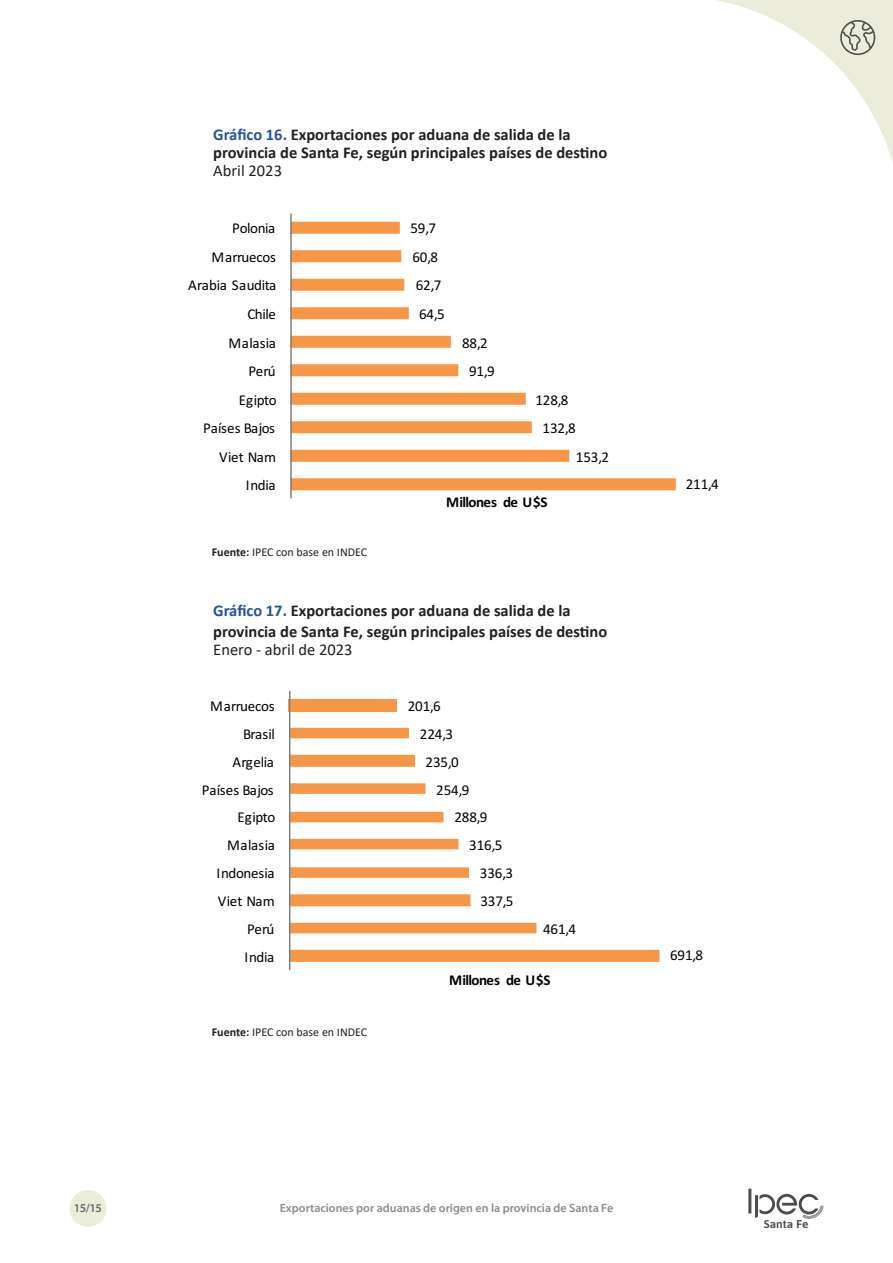
<style>
.page{position:relative;width:893px;height:1263px;background:#fff}
.page>*{position:absolute;margin:0;border:0;box-sizing:border-box;transform-origin:0 0}
.Cuadros{font:700 16.5px "Calibri";color:#231f20}
.Cuadros-2{font:16.5px "Calibri";color:#231f20}
.t1{font:15px "Calibri";letter-spacing:-.005em;color:#000}
.t2{font:15px "Calibri";letter-spacing:-.025em;color:#000}
.t3{font:700 15px "Calibri";letter-spacing:-.04em;color:#000}
.t4{font:15px "Calibri";letter-spacing:.015em;color:#000}
.t5{font:600 12px "Myriad Pro";color:#898b8e}
.Texto{font:12px "Calibri";color:#231f20}
.t6{font:600 12px "Myriad Pro";color:#69696c}
.t7{font:600 11.25px "Asap";color:#4b4c4d;scale:1.06 1}
.s1{color:#24529b}
.s2{font-weight:700}
</style>
<div class="page">
<div style="left:70px;top:1190px;width:36px;height:37px;background:#ececda;border-radius:50%"></div>
<hr style="left:748px;top:1188px;width:3px;height:25px;background:#4b4c4d">
<svg style="left:755px;top:1193px;width:69px;height:26px"></svg>
<svg style="left:717px;top:0;width:176px;height:163px"></svg>
<svg style="left:292px;top:222px;width:384px;height:268px"></svg>
<hr style="left:290px;top:213px;width:2px;height:285px;background:#808080">
<div style="left:289px;top:699px;width:108px;height:12px;background:#f79646"></div>
<svg style="left:290px;top:728px;width:369px;height:234px"></svg>
<hr style="left:289px;top:691px;width:1px;height:279px;background:#808080">
<p class="t6" style="left:74px;top:1200px;width:30px">15/15</p>
<p class="Cuadros" style="left:213px;top:123px;width:359px"><span class="s1">Gráfico 16.</span> Exportaciones por aduana de salida de la</p>
<p class="Cuadros" style="left:213px;top:141px;width:395px">provincia de Santa Fe, según principales países de destino</p>
<p class="Cuadros-2" style="left:213px;top:159px;width:70px">Abril 2023</p>
<p class="t2" style="left:232px;top:218px;width:45px">Polonia</p>
<p class="t1" style="left:410px;top:218px;width:27px">59,7</p>
<p class="t2" style="left:212px;top:246px;width:66px">Marruecos</p>
<p class="t1" style="left:412px;top:246px;width:27px">60,8</p>
<p class="t2" style="left:188px;top:275px;width:90px">Arabia Saudita</p>
<p class="t1" style="left:416px;top:275px;width:27px">62,7</p>
<p class="t1" style="left:247px;top:304px;width:30px">Chile</p>
<p class="t1" style="left:419px;top:304px;width:27px">64,5</p>
<p class="t4" style="left:228px;top:332px;width:49px">Malasia</p>
<p class="t1" style="left:462px;top:332px;width:27px">88,2</p>
<p class="t1" style="left:248px;top:361px;width:29px">Perú</p>
<p class="t1" style="left:469px;top:361px;width:27px">91,9</p>
<p class="t1" style="left:239px;top:389px;width:39px">Egipto</p>
<p class="t1" style="left:535px;top:389px;width:35px">128,8</p>
<p class="t1" style="left:203px;top:418px;width:73px">Países Bajos</p>
<p class="t1" style="left:543px;top:418px;width:35px">132,8</p>
<p class="t1" style="left:219px;top:446px;width:58px">Viet Nam</p>
<p class="t1" style="left:576px;top:446px;width:35px">153,2</p>
<p class="t1" style="left:246px;top:475px;width:31px">India</p>
<p class="t3" style="left:446px;top:491px;width:103px">Millones de U$S</p>
<p class="Texto" style="left:212px;top:544px;width:157px"><span class="s2">Fuente:</span> IPEC con base en INDEC</p>
<p class="Cuadros" style="left:213px;top:598px;width:359px"><span class="s1">Gráfico 17.</span> Exportaciones por aduana de salida de la</p>
<p class="Cuadros" style="left:213px;top:619px;width:395px">provincia de Santa Fe, según principales países de destino</p>
<p class="Cuadros-2" style="left:213px;top:637px;width:141px">Enero - abril de 2023</p>
<p class="t2" style="left:210px;top:696px;width:66px">Marruecos</p>
<p class="t1" style="left:408px;top:696px;width:35px">201,6</p>
<p class="t1" style="left:243px;top:723px;width:33px">Brasil</p>
<p class="t1" style="left:420px;top:724px;width:35px">224,3</p>
<p class="t1" style="left:232px;top:751px;width:43px">Argelia</p>
<p class="t1" style="left:426px;top:751px;width:35px">235,0</p>
<p class="t1" style="left:202px;top:779px;width:73px">Países Bajos</p>
<p class="t1" style="left:436px;top:779px;width:35px">254,9</p>
<p class="t1" style="left:237px;top:807px;width:39px">Egipto</p>
<p class="t1" style="left:454px;top:807px;width:35px">288,9</p>
<p class="t4" style="left:227px;top:835px;width:49px">Malasia</p>
<p class="t1" style="left:469px;top:835px;width:35px">316,5</p>
<p class="t2" style="left:217px;top:863px;width:60px">Indonesia</p>
<p class="t1" style="left:480px;top:863px;width:35px">336,3</p>
<p class="t1" style="left:218px;top:890px;width:58px">Viet Nam</p>
<p class="t1" style="left:480px;top:890px;width:35px">337,5</p>
<p class="t1" style="left:247px;top:918px;width:29px">Perú</p>
<p class="t1" style="left:543px;top:918px;width:35px">461,4</p>
<p class="t1" style="left:245px;top:946px;width:31px">India</p>
<p class="t3" style="left:449px;top:969px;width:103px">Millones de U$S</p>
<p class="Texto" style="left:212px;top:1024px;width:157px"><span class="s2">Fuente:</span> IPEC con base en INDEC</p>
<p class="t1" style="left:686px;top:473px;width:35px">211,4</p>
<p class="t1" style="left:670px;top:945px;width:35px">691,8</p>
<p class="t5" style="left:280px;top:1200px;width:335px">Exportaciones por aduanas de origen en la provincia de Santa Fe</p>
<p class="t7" style="left:764px;top:1216px;width:44px">Santa Fe</p>
</div>
